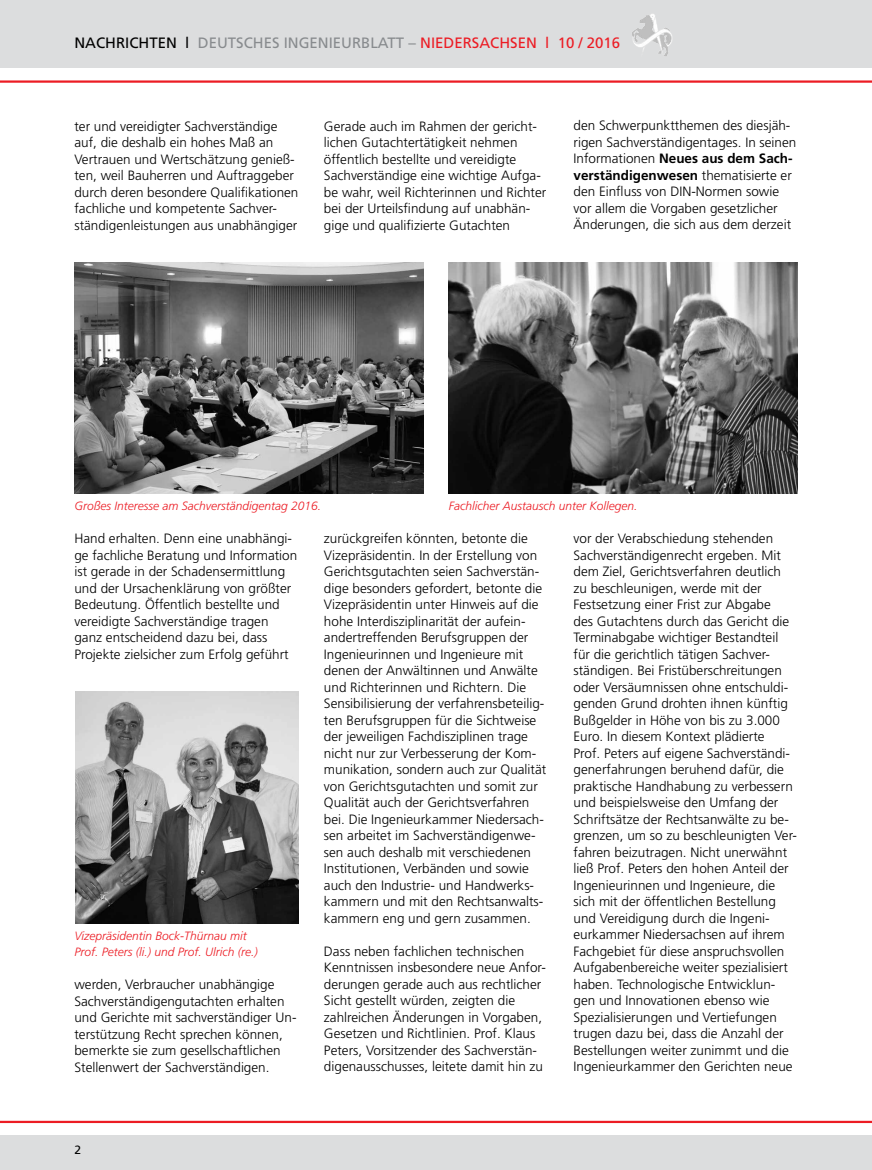
<style>
.page{position:relative;width:872px;height:1170px;background:#fff}
.page>*{position:absolute;margin:0;border:0;box-sizing:border-box;transform-origin:0 0}
.t1{font:15px "Frutiger";color:#888b8e}
.t2{font:300 13.5px/16.5px "Frutiger";color:#000}
.t3{font:italic 300 12px/16.5px "Frutiger";color:#ec1c24}
.t4{font:12px "Frutiger";color:#000}
.s1{color:#000}
.s2{color:#ec1c24}
.s3{font-weight:700}
</style>
<div class="page">
<div style="left:0;top:1135px;width:872px;height:34px;background:#dcddde"></div>
<div style="left:0;top:0;width:872px;height:68px;background:#dcddde"></div>
<svg style="left:640px;top:14px;width:12px;height:9px"></svg>
<hr style="left:0;top:80px;width:872px;height:3px;background:#ec1c24">
<hr style="left:0;top:1120px;width:872px;height:2px;background:#ec1c24">
<img style="left:74px;top:263px;width:349px;height:231px">
<img style="left:75px;top:692px;width:223px;height:231px">
<img style="left:449px;top:263px;width:348px;height:231px">
<p class="t1" style="left:74px;top:34px;width:547px"><span class="s1">NACHRICHTEN l</span> DEUTSCHES INGENIEURBLATT – <span class="s2">NIEDERSACHSEN l 10 / 2016</span></p>
<p class="t2" style="left:74px;top:118px;width:225px">ter und vereidigter Sachverständige auf, die deshalb ein hohes Maß an Vertrauen und Wertschätzung genieß&shy;ten, weil Bauherren und Auftraggeber durch deren besondere Qualifikationen fachliche und kompetente Sachver&shy;ständigenleistungen aus unabhängiger</p>
<p class="t2" style="left:324px;top:117px;width:224px">Gerade auch im Rahmen der gericht&shy;lichen Gutachtertätigkeit nehmen öffentlich bestellte und vereidigte Sachverständige eine wichtige Aufga&shy;be wahr, weil Richterinnen und Richter bei der Urteilsfindung auf unabhän&shy;gige und qualifizierte Gutachten</p>
<p class="t2" style="left:573px;top:117px;width:224px">den Schwerpunktthemen des diesjäh&shy;rigen Sachverständigentages. In seinen Informationen <span class="s3">Neues aus dem Sach&shy;verständigenwesen</span> thematisierte er den Einfluss von DIN-Normen sowie vor allem die Vorgaben gesetzlicher Änderungen, die sich aus dem derzeit</p>
<p class="t3" style="left:74px;top:498px;width:248px">Großes Interesse am Sachverständigentag 2016.</p>
<p class="t3" style="left:449px;top:498px;width:190px">Fachlicher Austausch unter Kollegen.</p>
<p class="t2" style="left:74px;top:530px;width:224px">Hand erhalten. Denn eine unabhängi&shy;ge fachliche Beratung und Information ist gerade in der Schadensermittlung und der Ursachenklärung von größter Bedeutung. Öffentlich bestellte und vereidigte Sachverständige tragen ganz entscheidend dazu bei, dass Projekte zielsicher zum Erfolg geführt</p>
<p class="t3" style="left:74px;top:927px;width:185px">Vizepräsidentin Bock-Thürnau mit<br>Prof. Peters (li.) und Prof. Ulrich (re.)</p>
<p class="t2" style="left:74px;top:976px;width:224px">werden, Verbraucher unabhängige Sachverständigengutachten erhalten und Gerichte mit sachverständiger Un&shy;terstützung Recht sprechen können, bemerkte sie zum gesellschaftlichen Stellenwert der Sachverständigen.</p>
<p class="t2" style="left:324px;top:530px;width:224px">zurückgreifen könnten, betonte die Vizepräsidentin. In der Erstellung von Gerichtsgutachten seien Sachverstän&shy;dige besonders gefordert, betonte die Vizepräsidentin unter Hinweis auf die hohe Interdisziplinarität der aufein&shy;andertreffenden Berufsgruppen der Ingenieurinnen und Ingenieure mit denen der Anwältinnen und Anwälte und Richterinnen und Richtern. Die Sensibilisierung der verfahrensbeteilig&shy;ten Berufsgruppen für die Sichtweise der jeweiligen Fachdisziplinen trage nicht nur zur Verbesserung der Kom&shy;munikation, sondern auch zur Qualität von Gerichtsgutachten und somit zur Qualität auch der Gerichtsverfahren bei. Die Ingenieurkammer Niedersach&shy;sen arbeitet im Sachverständigenwe&shy;sen auch deshalb mit verschiedenen Institutionen, Verbänden und sowie auch den Industrie- und Handwerks&shy;kammern und mit den Rechtsanwalts&shy;kammern eng und gern zusammen.</p>
<p class="t2" style="left:324px;top:942px;width:223px">Dass neben fachlichen technischen Kenntnissen insbesondere neue Anfor&shy;derungen gerade auch aus rechtlicher Sicht gestellt würden, zeigten die zahlreichen Änderungen in Vorgaben, Gesetzen und Richtlinien. Prof. Klaus Peters, Vorsitzender des Sachverstän&shy;digenausschusses, leitete damit hin zu</p>
<p class="t2" style="left:573px;top:530px;width:225px">vor der Verabschiedung stehenden Sachverständigenrecht ergeben. Mit dem Ziel, Gerichtsverfahren deutlich zu beschleunigen, werde mit der Festsetzung einer Frist zur Abgabe<br>des Gutachtens durch das Gericht die Terminabgabe wichtiger Bestandteil für die gerichtlich tätigen Sachver&shy;ständigen. Bei Fristüberschreitungen oder Versäumnissen ohne entschuldi&shy;genden Grund drohten ihnen künftig Bußgelder in Höhe von bis zu 3.000<br>Euro. In diesem Kontext plädierte<br>Prof. Peters auf eigene Sachverständi&shy;generfahrungen beruhend dafür, die praktische Handhabung zu verbessern und beispielsweise den Umfang der Schriftsätze der Rechtsanwälte zu be&shy;grenzen, um so zu beschleunigten Ver&shy;fahren beizutragen. Nicht unerwähnt ließ Prof. Peters den hohen Anteil der Ingenieurinnen und Ingenieure, die sich mit der öffentlichen Bestellung und Vereidigung durch die Ingeni&shy;eurkammer Niedersachsen auf ihrem Fachgebiet für diese anspruchsvollen Aufgabenbereiche weiter spezialisiert haben. Technologische Entwicklun&shy;gen und Innovationen ebenso wie Spezialisierungen und Vertiefungen trugen dazu bei, dass die Anzahl der Bestellungen weiter zunimmt und die Ingenieurkammer den Gerichten neue</p>
<p class="t4" style="left:74px;top:1142px;width:8px">2</p>
</div>
